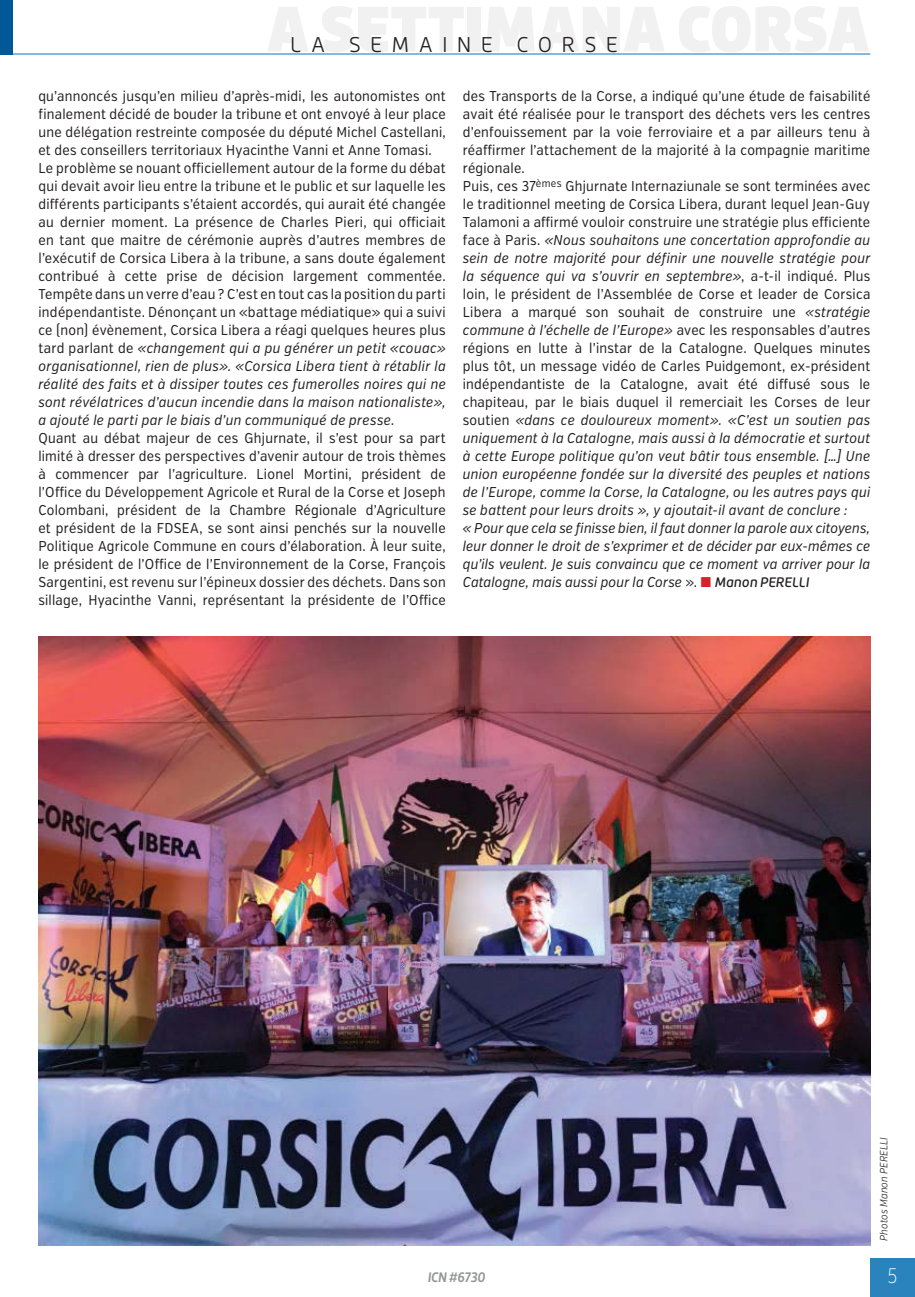
<style>
.page{position:relative;width:915px;height:1297px;background:#fff}
.page>*{position:absolute;margin:0;border:0;box-sizing:border-box;transform-origin:0 0}
.t1{font:300 21px "Roihu";letter-spacing:.495em;color:#231f20;scale:.95 1}
.t2{font:200 21px "Verb Cond";color:#fff;scale:.9 1}
.t3{font:14.25px/18px "Verb Cond";letter-spacing:.02em;color:#231f20;scale:.95 1}
.t4{font:italic 700 13.5px "Roihu";letter-spacing:-.01em;color:#939598;scale:.9 1}
.t5{font:italic 300 10.5px "Verb Cond";letter-spacing:.01em;color:#231f20;scale:.95 1}
.s1{font-style:italic}
.s2{font-family:"Roihu";font-weight:500;font-style:italic;font-size:13.5px}
</style>
<div class="page">
<hr style="left:1px;top:53px;width:868px;height:2px;background:#2a83bd">
<div style="left:0;top:0;width:13px;height:55px;background:#005899"></div>
<div style="left:870px;top:1258px;width:44px;height:39px;background:#2a83bd"></div>
<img style="left:38px;top:637px;width:832px;height:608px">
<h1 class="t1" style="left:290px;top:33px;width:346px">LA SEMAINE CORSE</h1>
<p class="t3" style="left:38px;top:89px;width:430px">qu’annoncés jusqu’en milieu d’après-midi, les autonomistes ont finalement décidé de bouder la tribune et ont envoyé à leur place une délégation restreinte composée du député Michel Castellani, et des conseillers territoriaux Hyacinthe Vanni et Anne Tomasi.<br>Le problème se nouant officiellement autour de la forme du débat qui devait avoir lieu entre la tribune et le public et sur laquelle les différents participants s’étaient accordés, qui aurait été changée au dernier moment. La présence de Charles Pieri, qui officiait en tant que maitre de cérémonie auprès d’autres membres de l’exécutif de Corsica Libera à la tribune, a sans doute également contribué à cette prise de décision largement commentée.<br>Tempête dans un verre d’eau ? C’est en tout cas la position du parti indépendantiste. Dénonçant un «battage médiatique» qui a suivi ce (non) évènement, Corsica Libera a réagi quelques heures plus tard parlant de <span class="s1">«changement qui a pu générer un petit «couac» organisationnel, rien de plus». «Corsica Libera tient à rétablir la réalité des faits et à dissiper toutes ces fumerolles noires qui ne sont révélatrices d’aucun incendie dans la maison nationaliste», a ajouté le parti par le biais d’un communiqué de presse.</span></p>
<p class="t3" style="left:38px;top:431px;width:430px;text-align:justify">Quant au débat majeur de ces Ghjurnate, il s’est pour sa part limité à dresser des perspectives d’avenir autour de trois thèmes à commencer par l’agriculture. Lionel Mortini, président de l’Office du Développement Agricole et Rural de la Corse et Joseph Colombani, président de la Chambre Régionale d’Agriculture et président de la FDSEA, se sont ainsi penchés sur la nouvelle Politique Agricole Commune en cours d’élaboration. À leur suite, le président de l’Office de l’Environnement de la Corse, François Sargentini, est revenu sur l’épineux dossier des déchets. Dans son sillage, Hyacinthe Vanni, représentant la présidente de l’Office</p>
<p class="t3" style="left:462px;top:89px;width:430px">des Transports de la Corse, a indiqué qu’une étude de faisabilité avait été réalisée pour le transport des déchets vers les centres d’enfouissement par la voie ferroviaire et a par ailleurs tenu à réaffirmer l’attachement de la majorité à la compagnie maritime régionale.<br>Puis, ces 37<sup>èmes</sup> Ghjurnate Internaziunale se sont terminées avec le traditionnel meeting de Corsica Libera, durant lequel Jean-Guy Talamoni a affirmé vouloir construire une stratégie plus efficiente face à Paris. <span class="s1">«Nous souhaitons une concertation approfondie au sein de notre majorité pour définir une nouvelle stratégie pour la séquence qui va s’ouvrir en septembre»</span>, a-t-il indiqué. Plus loin, le président de l’Assemblée de Corse et leader de Corsica Libera a marqué son souhait de construire une <span class="s1">«stratégie commune à l’échelle de l’Europe»</span> avec les responsables d’autres régions en lutte à l’instar de la Catalogne. Quelques minutes plus tôt, un message vidéo de Carles Puidgemont, ex-président indépendantiste de la Catalogne, avait été diffusé sous le chapiteau, par le biais duquel il remerciait les Corses de leur soutien <span class="s1">«dans ce douloureux moment». «C’est un soutien pas uniquement à la Catalogne, mais aussi à la démocratie et surtout à cette Europe politique qu’on veut bâtir tous ensemble. […] Une union européenne fondée sur la diversité des peuples et nations de l’Europe, comme la Corse, la Catalogne, ou les autres pays qui se battent pour leurs droits », y ajoutait-il avant de conclure :<br>« Pour que cela se finisse bien, il faut donner la parole aux citoyens, leur donner le droit de s’exprimer et de décider par eux-mêmes ce qu’ils veulent. Je suis convaincu que ce moment va arriver pour la Catalogne, mais aussi pour la Corse</span> ». <span class="s2">Manon PERELLI</span></p>
<p class="t4" style="left:427px;top:1269px;width:65px">ICN #6730</p>
<p class="t5" style="left:877px;top:1241px;width:110px;rotate:-90deg">Photos Manon PERELLI</p>
<h1 class="t2" style="left:887px;top:1263px;width:13px">5</h1>
</div>
